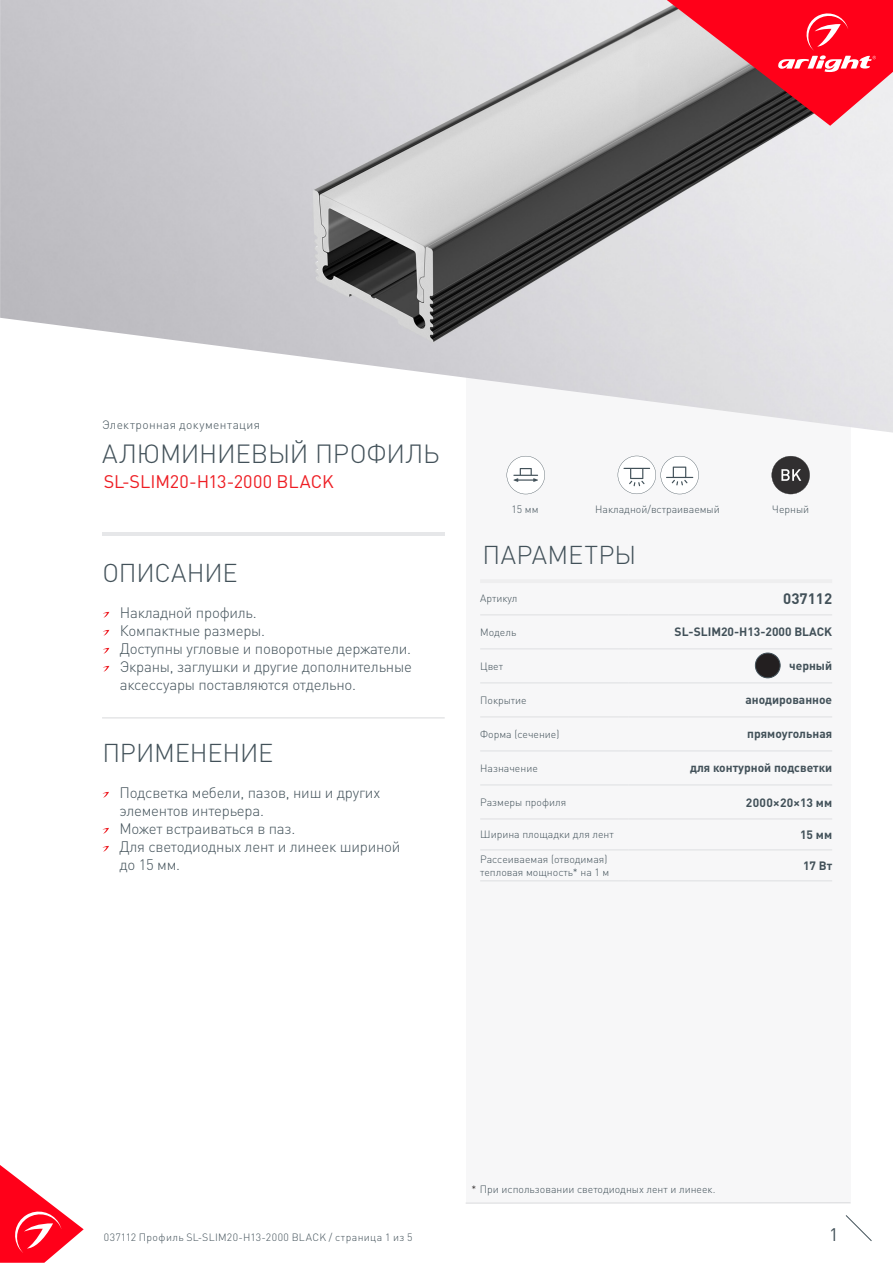
<style>
.page{position:relative;width:893px;height:1263px;background:#fff}
.page>*{position:absolute;margin:0;border:0;box-sizing:border-box;transform-origin:0 0}
.t1{font:300 25.95px "DIN Pro";letter-spacing:-.01em;color:#425159}
.t2{font:300 25.5px "DIN Pro";letter-spacing:-.005em;color:#425159}
.t3{font:300 25.5px "DIN Pro";letter-spacing:.015em;color:#425159}
.t4{font:18px "DIN Pro";letter-spacing:-.005em;color:#ee1d23}
.t5{font:18px "DIN Pro";color:#425159}
.t6{font:300 15px/18px "DIN Pro";letter-spacing:-.015em;color:#425159}
.t7{font:700 15px "DIN Pro";color:#425159}
.t8{font:700 12px "DIN Pro";color:#425159}
.t9{font:300 12px "DIN Pro";letter-spacing:.03em;color:#425159}
.t10{font:700 12px "DIN Pro";letter-spacing:.025em;color:#425159}
.t11{font:300 10.5px/12.6px "DIN Pro";color:#425159}
.t12{font:300 10.5px "DIN Pro";letter-spacing:.03em;color:#425159}
.s1{color:#231f20}
</style>
<div class="page">
<svg style="left:0;top:1165px;width:84px;height:98px"></svg>
<svg style="left:845px;top:1215px;width:27px;height:26px"></svg>
<div style="left:466px;top:250px;width:384px;height:953px;background:#f7f7f8"></div>
<img style="left:0;top:0;width:893px;height:433px">
<svg style="left:772px;top:456px;width:38px;height:38px"></svg>
<hr style="left:102px;top:533px;width:342px;height:3px;background:#e6e7e9">
<hr style="left:480px;top:579px;width:148px;height:4px;background:#eeeeef">
<hr style="left:628px;top:579px;width:204px;height:4px;background:#eeeeef">
<hr style="left:480px;top:614px;width:148px;height:1px;background:#e6e7e9">
<hr style="left:628px;top:614px;width:204px;height:1px;background:#e6e7e9">
<hr style="left:480px;top:648px;width:148px;height:2px;background:#e6e7e9">
<hr style="left:628px;top:648px;width:204px;height:2px;background:#e6e7e9">
<hr style="left:480px;top:682px;width:148px;height:2px;background:#e6e7e9">
<hr style="left:628px;top:682px;width:204px;height:2px;background:#e6e7e9">
<hr style="left:480px;top:716px;width:148px;height:2px;background:#e6e7e9">
<hr style="left:628px;top:716px;width:204px;height:2px;background:#e6e7e9">
<hr style="left:480px;top:750px;width:148px;height:2px;background:#e6e7e9">
<hr style="left:628px;top:750px;width:204px;height:2px;background:#e6e7e9">
<hr style="left:480px;top:784px;width:148px;height:2px;background:#e6e7e9">
<hr style="left:628px;top:784px;width:204px;height:2px;background:#e6e7e9">
<hr style="left:480px;top:818px;width:148px;height:2px;background:#e6e7e9">
<hr style="left:628px;top:818px;width:204px;height:2px;background:#e6e7e9">
<hr style="left:480px;top:849px;width:148px;height:2px;background:#e6e7e9">
<hr style="left:628px;top:849px;width:204px;height:2px;background:#e6e7e9">
<hr style="left:480px;top:880px;width:148px;height:1px;background:#e6e7e9">
<hr style="left:628px;top:880px;width:204px;height:1px;background:#e6e7e9">
<hr style="left:466px;top:1202px;width:384px;height:1px;background:#dcdddf">
<svg style="left:667px;top:0;width:226px;height:126px;background:#d34755"></svg>
<div style="left:755px;top:653px;width:25px;height:25px;background:#231f20;border-radius:50%"></div>
<div style="left:755px;top:653px;width:25px;height:25px;border:1px solid #425159;border-radius:50%"></div>
<svg style="left:507px;top:456px;width:38px;height:38px"></svg>
<svg style="left:618px;top:456px;width:81px;height:38px"></svg>
<svg style="left:103px;top:612px;width:6px;height:6px"></svg>
<svg style="left:103px;top:630px;width:6px;height:6px"></svg>
<svg style="left:103px;top:648px;width:6px;height:6px"></svg>
<svg style="left:103px;top:666px;width:6px;height:6px"></svg>
<svg style="left:102px;top:792px;width:7px;height:6px"></svg>
<svg style="left:102px;top:828px;width:7px;height:6px"></svg>
<svg style="left:102px;top:846px;width:7px;height:6px"></svg>
<hr style="left:102px;top:717px;width:343px;height:1px;background:#dcdddf">
<p class="t9" style="left:102px;top:417px;width:160px">Электронная документация</p>
<p class="t1" style="left:102px;top:436px;width:339px">АЛЮМИНИЕВЫЙ ПРОФИЛЬ</p>
<p class="t4" style="left:104px;top:470px;width:231px">SL-SLIM20-H13-2000 BLACK</p>
<p class="t2" style="left:102px;top:555px;width:137px">ОПИСАНИЕ</p>
<p class="t6" style="left:120px;top:602px;width:139px">Накладной профиль.</p>
<p class="t6" style="left:120px;top:620px;width:147px">Компактные размеры.</p>
<p class="t6" style="left:120px;top:638px;width:293px">Доступны угловые и поворотные держатели.</p>
<p class="t6" style="left:120px;top:656px;width:294px">Экраны, заглушки и другие дополнительные аксессуары поставляются отдельно.</p>
<p class="t2" style="left:102px;top:735px;width:172px">ПРИМЕНЕНИЕ</p>
<p class="t6" style="left:119px;top:782px;width:262px">Подсветка мебели, пазов, ниш и других элементов интерьера.</p>
<p class="t6" style="left:119px;top:818px;width:178px">Может встраиваться в паз.</p>
<p class="t6" style="left:119px;top:836px;width:283px">Для светодиодных лент и линеек шириной до 15 мм.</p>
<p class="t11" style="left:511px;top:502px;width:29px">15 мм</p>
<p class="t11" style="left:595px;top:502px;width:126px">Накладной/встраиваемый</p>
<p class="t11" style="left:772px;top:502px;width:38px">Черный</p>
<p class="t3" style="left:483px;top:537px;width:155px">ПАРАМЕТРЫ</p>
<p class="t11" style="left:480px;top:591px;width:39px">Артикул</p>
<p class="t7" style="left:783px;top:588px;width:50px">037112</p>
<p class="t11" style="left:480px;top:625px;width:38px">Модель</p>
<p class="t8" style="left:675px;top:624px;width:159px">SL-SLIM20-H13-2000 BLACK</p>
<p class="t11" style="left:480px;top:659px;width:24px">Цвет</p>
<p class="t8" style="left:789px;top:658px;width:44px">черный</p>
<p class="t11" style="left:480px;top:693px;width:48px">Покрытие</p>
<p class="t8" style="left:745px;top:692px;width:88px">анодированное</p>
<p class="t11" style="left:480px;top:727px;width:81px">Форма (сечение)</p>
<p class="t8" style="left:747px;top:726px;width:86px">прямоугольная</p>
<p class="t11" style="left:480px;top:761px;width:59px">Назначение</p>
<p class="t8" style="left:690px;top:760px;width:144px">для контурной подсветки</p>
<p class="t11" style="left:480px;top:795px;width:87px">Размеры профиля</p>
<p class="t10" style="left:746px;top:794px;width:88px">2000×20×13 мм</p>
<p class="t11" style="left:480px;top:828px;width:135px">Ширина площадки для лент</p>
<p class="t8" style="left:800px;top:826px;width:34px">15 мм</p>
<p class="t11" style="left:480px;top:852px;width:131px">Рассеиваемая (отводимая) тепловая мощность* на 1 м</p>
<p class="t8" style="left:803px;top:857px;width:31px">17 Вт</p>
<p class="t11" style="left:471px;top:1183px;width:246px"><span class="s1">*</span> При использовании светодиодных лент и линеек.</p>
<p class="t12" style="left:104px;top:1230px;width:310px">037112 Профиль SL-SLIM20-H13-2000 BLACK / страница 1 из 5</p>
<p class="t5" style="left:829px;top:1222px;width:11px">1</p>
</div>
